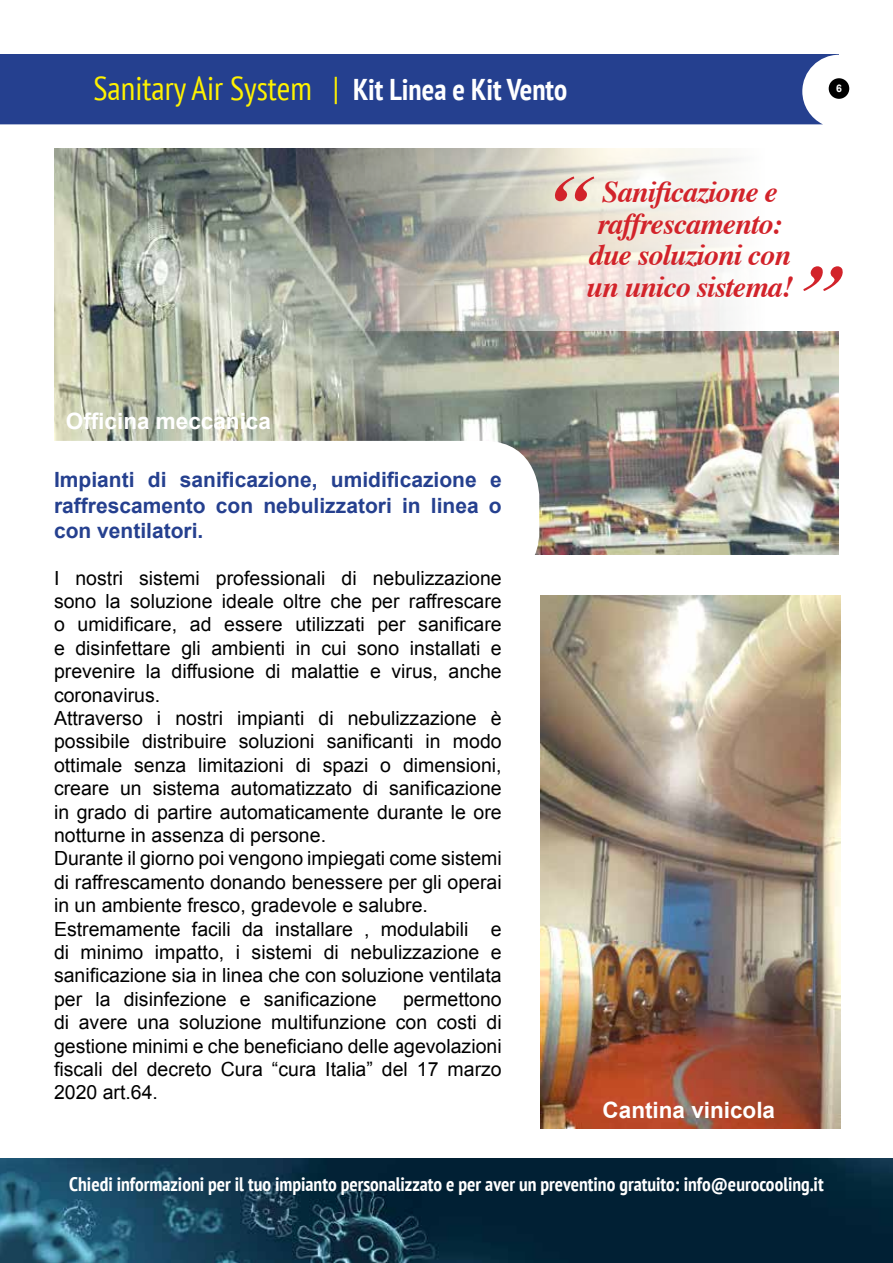
<style>
.page{position:relative;width:893px;height:1263px;background:#fff}
.page>*{position:absolute;margin:0;border:0;box-sizing:border-box;transform-origin:0 0}
.t1{font:condensed 33px "PT Sans";color:#fff200}
.t2{font:italic 700 30px/31.5px "Times";letter-spacing:-.03em;color:#d2232a;text-align:center}
.t3{font:700 22.5px "Arial";color:#fff}
.t4{font:700 21px/25.2px "Arial";color:#25408f;text-align:justify}
.t5{font:19.5px/23.4px "Arial";color:#000}
.t6{font:700 condensed 19.5px "PT Sans";color:#fff}
.t7{font:700 10.5px "Arial";color:#fff}
.s1{font-weight:700;font-size:30px;color:#fff}
</style>
<div class="page">
<div style="left:829px;top:78px;width:20px;height:21px;background:#000;border-radius:50%"></div>
<img style="left:54px;top:149px;width:785px;height:406px">
<div style="left:0;top:54px;width:839px;height:70px;background:#25408f"></div>
<img style="left:0;top:1158px;width:893px;height:105px">
<img style="left:540px;top:595px;width:300px;height:534px">
<svg style="left:54px;top:441px;width:485px;height:114px"></svg>
<svg style="left:266px;top:148px;width:573px;height:183px"></svg>
<svg style="left:555px;top:176px;width:39px;height:25px"></svg>
<svg style="left:803px;top:266px;width:40px;height:25px"></svg>
<h1 class="t1" style="left:94px;top:67px;width:475px">Sanitary Air System | <span class="s1">Kit Linea e Kit Vento</span></h1>
<h2 class="t2" style="left:586px;top:174px;width:209px">Sanificazione e raffrescamento: due soluzioni con un unico sistema!</h2>
<p class="t7" style="left:836px;top:81px;width:7px">6</p>
<p class="t3" style="left:66px;top:406px;width:207px">Officina meccanica</p>
<p class="t4" style="left:54px;top:468px;width:449px">Impianti di sanificazione, umidificazione e raffrescamento con nebulizzatori in linea o con ventilatori.</p>
<p class="t5" style="left:54px;top:566px;width:449px">I nostri sistemi professionali di nebulizzazione sono la soluzione ideale oltre che per raffrescare o umidificare, ad essere utilizzati per sanificare e disinfettare gli ambienti in cui sono installati e prevenire la diffusione di malattie e virus, anche coronavirus.<br>Attraverso i nostri impianti di nebulizzazione è possibile distribuire soluzioni sanificanti in modo ottimale senza limitazioni di spazi o dimensioni, creare un sistema automatizzato di sanificazione in grado di partire automaticamente durante le ore notturne in assenza di persone.<br>Durante il giorno poi vengono impiegati come sistemi di raffrescamento donando benessere per gli operai in un ambiente fresco, gradevole e salubre.<br>Estremamente facili da installare , modulabili e di minimo impatto, i sistemi di nebulizzazione e sanificazione sia in linea che con soluzione ventilata per la disinfezione e sanificazione</p>
<p class="t5" style="left:54px;top:987px;width:449px;text-align:justify;text-indent:349px">permettono di avere una soluzione multifunzione con costi di gestione minimi e che beneficiano delle agevolazioni fiscali del decreto Cura “cura Italia” del 17 marzo 2020 art.64.</p>
<p class="t3" style="left:603px;top:1095px;width:174px">Cantina vinicola</p>
<p class="t6" style="left:69px;top:1171px;width:756px">Chiedi informazioni per il tuo impianto personalizzato e per aver un preventino gratuito: info@eurocooling.it</p>
</div>
